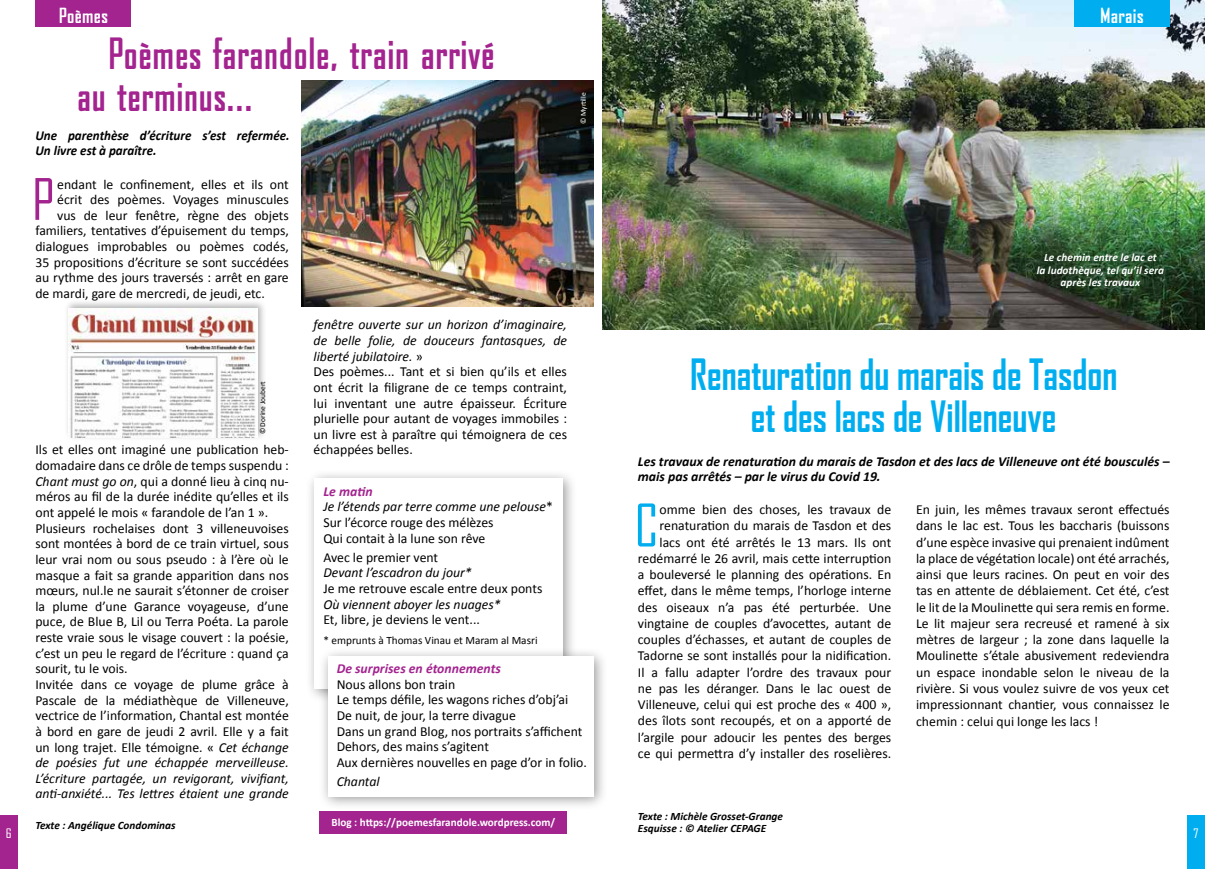
<style>
.page{position:relative;width:1205px;height:869px;background:#fff}
.page>*{position:absolute;margin:0;border:0;box-sizing:border-box;transform-origin:0 0}
.t1{font:56.25px "Agency FB";color:#00aeef}
.t2{font:54.62px "Bureau Agency";color:#a3238f}
.t3{font:700 41.25px/42.5px "Agency FB";color:#00aeef;text-align:center;scale:.89 1}
.t4{font:700 41.25px/42.5px "Bureau Agency";letter-spacing:.02em;color:#a3238f;scale:.95 1}
.t5{font:700 20px "Bureau Agency";letter-spacing:.02em;color:#fff}
.t6{font:13.75px/15.6px "Calibri";color:#000}
.t7{font:italic 700 13.75px/15px "Calibri";color:#000}
.t8{font:italic 700 13.75px/15px "Calibri";color:#000;scale:.95 1}
.t9{font:italic 13.75px "Calibri";color:#000}
.t10{font:italic 700 13.75px "Calibri";color:#a3238f}
.t11{font:12.5px "Agency FB";color:#fff;scale:1.1 1}
.t12{font:italic 700 11.25px/12.5px "Calibri";color:#000}
.t13{font:italic 700 11.25px/12.5px "Calibri";color:#fff;text-align:center}
.t14{font:700 11.25px "Calibri";color:#fff}
.t15{font:11.25px "Calibri";color:#000}
.t16{font:7.5px "Calibri";color:#000}
.t17{font:7.5px "Calibri";color:#fff}
.s1{font-style:italic}
.s2{font-weight:700;font-style:italic;color:#a3238f}
</style>
<div class="page">
<img style="left:602px;top:0;width:603px;height:330px">
<div style="left:0;top:815px;width:18px;height:53px;background:#a3238f"></div>
<div style="left:1187px;top:815px;width:18px;height:53px;background:#00aeef"></div>
<div style="left:35px;top:0;width:96px;height:27px;background:#a3238f"></div>
<div style="left:1074px;top:0;width:95px;height:27px;background:#00aeef"></div>
<div style="left:320px;top:811px;width:247px;height:22px;background:#a3238f"></div>
<div style="left:305px;top:469px;width:272px;height:234px;background:#000;opacity:.4"></div>
<div style="left:314px;top:478px;width:248px;height:210px;background:#fff"></div>
<div style="left:64px;top:299px;width:203px;height:142px;background:#000;opacity:.3"></div>
<img style="left:68px;top:308px;width:190px;height:129px">
<img style="left:301px;top:81px;width:293px;height:225px">
<div style="left:318px;top:646px;width:290px;height:164px;background:#000;opacity:.4"></div>
<div style="left:328px;top:656px;width:266px;height:139px;background:#fff"></div>
<h3 class="t5" style="left:59px;top:5px;width:50px">Poèmes</h3>
<h3 class="t4" style="left:77px;top:32px;width:441px;text-indent:31px">Poèmes farandole, train arrivé au terminus...</h3>
<p class="t8" style="left:35px;top:127px;width:269px">Une parenthèse d’écriture s’est refermée.<br>Un livre est à paraître.</p>
<h2 class="t2" style="left:32px;top:170px;width:24px">P</h2>
<p class="t6" style="left:57px;top:175px;width:233px">endant le confinement, elles et ils ont</p>
<p class="t6" style="left:57px;top:191px;width:233px">écrit des poèmes. Voyages minuscules</p>
<p class="t6" style="left:57px;top:207px;width:233px">vus de leur fenêtre, règne des objets</p>
<p class="t6" style="left:35px;top:222px;width:255px">familiers, tentatives d’épuisement du temps,</p>
<p class="t6" style="left:35px;top:238px;width:255px">dialogues improbables ou poèmes codés,</p>
<p class="t6" style="left:35px;top:253px;width:255px">35 propositions d’écriture se sont succédées</p>
<p class="t6" style="left:35px;top:269px;width:255px">au rythme des jours traversés : arrêt en gare</p>
<p class="t6" style="left:35px;top:285px;width:231px">de mardi, gare de mercredi, de jeudi, etc.</p>
<p class="t17" style="left:579px;top:124px;width:33px;rotate:-90deg">© Myrtille</p>
<p class="t16" style="left:258px;top:434px;width:55px;rotate:-90deg">© Dorine Joubert</p>
<p class="t6" style="left:35px;top:441px;width:255px">Ils et elles ont imaginé une publication heb&shy;domadaire dans ce drôle de temps suspendu :<br><span class="s1">Chant must go on</span>, qui a donné lieu à cinq nu&shy;méros au fil de la durée inédite qu’elles et ils ont appelé le mois « farandole de l’an 1 ».<br>Plusieurs rochelaises dont 3 villeneuvoises sont montées à bord de ce train virtuel, sous leur vrai nom ou sous pseudo : à l’ère où le masque a fait sa grande apparition dans nos mœurs, nul.le ne saurait s’étonner de croiser la plume d’une Garance voyageuse, d’une puce, de Blue B, Lil ou Terra Poéta. La parole reste vraie sous le visage couvert : la poésie, c’est un peu le regard de l’écriture : quand ça sourit, tu le vois.<br>Invitée dans ce voyage de plume grâce à Pascale de la médiathèque de Villeneuve, vectrice de l’information, Chantal est montée à bord en gare de jeudi 2 avril. Elle y a fait un long trajet. Elle témoigne. « <span class="s1">Cet échange de poésies fut une échappée merveilleuse.<br>L’écriture partagée, un revigorant, vivifiant, anti-anxiété... Tes lettres étaient une grande</span></p>
<p class="t6" style="left:314px;top:316px;width:255px"><span class="s1">fenêtre ouverte sur un horizon d’imaginaire, de belle folie, de douceurs fantasques, de liberté jubilatoire.</span> »<br>Des poèmes... Tant et si bien qu’ils et elles ont écrit la filigrane de ce temps contraint, lui inventant une autre épaisseur. Écriture plurielle pour autant de voyages immobiles : un livre est à paraître qui témoignera de ces échappées belles.</p>
<p class="t6" style="left:323px;top:482px;width:231px"><span class="s2">Le matin<br></span><span class="s1">Je l’étends par terre comme une pelouse</span>*<br>Sur l’écorce rouge des mélèzes<br>Qui contait à la lune son rêve</p>
<p class="t6" style="left:323px;top:548px;width:116px">Avec le premier vent</p>
<p class="t9" style="left:323px;top:564px;width:150px">Devant l’escadron du jour*</p>
<p class="t6" style="left:323px;top:579px;width:220px">Je me retrouve escale entre deux ponts</p>
<p class="t9" style="left:323px;top:595px;width:179px">Où viennent aboyer les nuages*</p>
<p class="t6" style="left:323px;top:611px;width:158px">Et, libre, je deviens le vent...</p>
<p class="t15" style="left:323px;top:633px;width:216px">* emprunts à Thomas Vinau et Maram al Masri</p>
<p class="t10" style="left:337px;top:659px;width:166px">De surprises en étonnements</p>
<p class="t6" style="left:337px;top:675px;width:252px">Nous allons bon train<br>Le temps défile, les wagons riches d’obj’ai De nuit, de jour, la terre divague<br>Dans un grand Blog, nos portraits s’affichent Dehors, des mains s’agitent<br>Aux dernières nouvelles en page d’or in folio.</p>
<p class="t9" style="left:337px;top:772px;width:44px">Chantal</p>
<h3 class="t5" style="left:1100px;top:5px;width:45px">Marais</h3>
<p class="t13" style="left:1036px;top:250px;width:129px">Le chemin entre le lac et<br>la ludothèque, tel qu’il sera après les travaux</p>
<h3 class="t3" style="left:690px;top:352px;width:481px">Renaturation du marais de Tasdon et des lacs de Villeneuve</h3>
<p class="t7" style="left:638px;top:453px;width:533px">Les travaux de renaturation du marais de Tasdon et des lacs de Villeneuve ont été bousculés – mais pas arrêtés – par le virus du Covid 19.</p>
<h1 class="t1" style="left:634px;top:491px;width:25px">C</h1>
<p class="t6" style="left:638px;top:500px;width:255px;line-height:16.2px;text-align:right">omme bien des choses, les travaux de renaturation du marais de Tasdon et des lacs ont été arrêtés le 13 mars. Ils ont redémarré le 26 avril, mais cette interruption a bouleversé le planning des opérations. En effet, dans le même temps, l’horloge interne des oiseaux n’a pas été perturbée. Une vingtaine de couples d’avocettes, autant de couples d’échasses, et autant de couples de Tadorne se sont installés pour la nidification.<br>Il a fallu adapter l’ordre des travaux pour ne pas les déranger. Dans le lac ouest de Villeneuve, celui qui est proche des « 400 », des îlots sont recoupés, et on a apporté de l’argile pour adoucir les pentes des berges ce qui permettra d’y installer des roselières.</p>
<p class="t6" style="left:916px;top:500px;width:255px;line-height:16.2px;text-align:justify">En juin, les mêmes travaux seront effectués dans le lac est. Tous les baccharis (buissons d’une espèce invasive qui prenaient indûment la place de végétation locale) ont été arrachés, ainsi que leurs racines. On peut en voir des tas en attente de déblaiement. Cet été, c’est le lit de la Moulinette qui sera remis en forme.<br>Le lit majeur sera recreusé et ramené à six mètres de largeur ; la zone dans laquelle la Moulinette s’étale abusivement redeviendra un espace inondable selon le niveau de la rivière. Si vous voulez suivre de vos yeux cet impressionnant chantier, vous connaissez le chemin : celui qui longe les lacs !</p>
<p class="t12" style="left:638px;top:808px;width:147px">Texte : Michèle Grosset-Grange<br>Esquisse : © Atelier CEPAGE</p>
<p class="t14" style="left:331px;top:814px;width:225px">Blog : https://poemesfarandole.wordpress.com/</p>
<p class="t12" style="left:35px;top:817px;width:142px">Texte : Angélique Condominas</p>
<p class="t11" style="left:6px;top:825px;width:7px">6</p>
<p class="t11" style="left:1193px;top:825px;width:6px">7</p>
</div>
